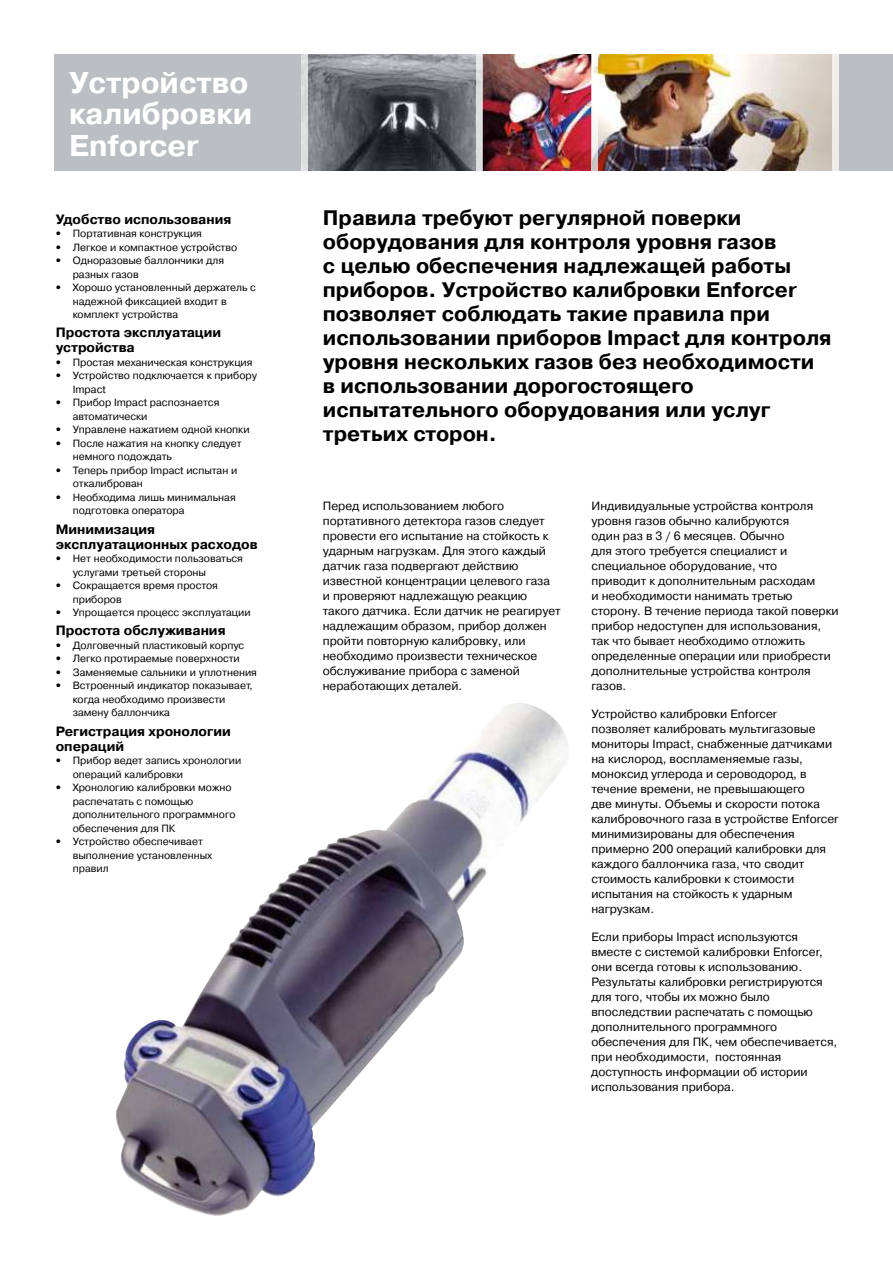
<style>
.page{position:relative;width:893px;height:1263px;background:#fff}
.page>*{position:absolute;margin:0;border:0;box-sizing:border-box;transform-origin:0 0}
.t1{font:30px/31.5px "Pragmatica Bold OR";color:#fff}
.t2{font:21px/24px "Pragmatica Bold OR";color:#000}
.t3{font:13.5px/15px "Pragmatica Bold OR";color:#000}
.t4{font:12px/15px "Pragmatica Book OR";color:#000}
.t5{font:10.5px/13.5px "Pragmatica Book OR";color:#000}
.s1{font-family:"Helvetica Neue LT"}
</style>
<div class="page">
<div style="left:54px;top:54px;width:839px;height:116px;background:#bbbfc3"></div>
<img style="left:308px;top:54px;width:168px;height:116px">
<img style="left:598px;top:54px;width:234px;height:116px">
<img style="left:483px;top:54px;width:108px;height:116px">
<div style="left:832px;top:52px;width:7px;height:120px;background:#eeece9"></div>
<svg style="left:476px;top:54px;width:7px;height:117px"></svg>
<svg style="left:591px;top:54px;width:7px;height:117px"></svg>
<div style="left:301px;top:52px;width:7px;height:123px;background:#dcddde"></div>
<img style="left:116px;top:703px;width:452px;height:513px">
<h1 class="t1" style="left:69px;top:67px;width:184px">Устройство калибровки<br>Enforcer</h1>
<p class="t3" style="left:56px;top:212px;width:177px">Удобство использования</p>
<p class="t5" style="left:56px;top:227px;width:148px"><span class="s1">•</span> Портативная конструкция</p>
<p class="t5" style="left:56px;top:240px;width:183px"><span class="s1">•</span> Легкое и компактное устройство</p>
<p class="t5" style="left:73px;top:254px;width:153px;text-indent:-17px"><span class="s1">•</span> Одноразовые баллончики для разных газов</p>
<p class="t5" style="left:73px;top:281px;width:185px;text-indent:-17px"><span class="s1">•</span> Хорошо установленный держатель с надежной фиксацией входит в комплект устройства</p>
<p class="t3" style="left:56px;top:325px;width:167px">Простота эксплуатации устройства</p>
<p class="t5" style="left:56px;top:356px;width:198px"><span class="s1">•</span> Простая механическая конструкция</p>
<p class="t5" style="left:73px;top:369px;width:186px;text-indent:-17px"><span class="s1">•</span> Устройство подключается к прибору<br>Impact</p>
<p class="t5" style="left:73px;top:396px;width:148px;text-indent:-17px"><span class="s1">•</span> Прибор Impact распознается автоматически</p>
<p class="t5" style="left:56px;top:423px;width:195px"><span class="s1">•</span> Управлене нажатием одной кнопки</p>
<p class="t5" style="left:73px;top:437px;width:171px;text-indent:-17px"><span class="s1">•</span> После нажатия на кнопку следует немного подождать</p>
<p class="t5" style="left:73px;top:464px;width:166px;text-indent:-17px"><span class="s1">•</span> Теперь прибор Impact испытан и откалиброван</p>
<p class="t5" style="left:73px;top:491px;width:164px;text-indent:-17px"><span class="s1">•</span> Необходима лишь минимальная подготовка оператора</p>
<p class="t3" style="left:56px;top:522px;width:203px">Минимизация эксплуатационных расходов</p>
<p class="t5" style="left:73px;top:552px;width:172px;text-indent:-17px"><span class="s1">•</span> Нет необходимости пользоваться услугами третьей стороны</p>
<p class="t5" style="left:73px;top:579px;width:147px;text-indent:-17px"><span class="s1">•</span> Сокращается время простоя приборов</p>
<p class="t5" style="left:56px;top:606px;width:196px"><span class="s1">•</span> Упрощается процесс эксплуатации</p>
<p class="t3" style="left:56px;top:623px;width:171px">Простота обслуживания</p>
<p class="t5" style="left:56px;top:639px;width:190px"><span class="s1">•</span> Долговечный пластиковый корпус</p>
<p class="t5" style="left:56px;top:652px;width:186px"><span class="s1">•</span> Легко протираемые поверхности</p>
<p class="t5" style="left:56px;top:666px;width:203px"><span class="s1">•</span> Заменяемые сальники и уплотнения</p>
<p class="t5" style="left:73px;top:679px;width:182px;text-indent:-17px"><span class="s1">•</span> Встроенный индикатор показывает, когда необходимо произвести замену баллончика</p>
<p class="t3" style="left:56px;top:724px;width:177px">Регистрация хронологии операций</p>
<p class="t5" style="left:73px;top:754px;width:170px;text-indent:-17px"><span class="s1">•</span> Прибор ведет запись хронологии операций калибровки</p>
<p class="t5" style="left:73px;top:781px;width:164px;text-indent:-17px"><span class="s1">•</span> Хронологию калибровки можно распечатать с помощью дополнительного программного обеспечения для ПК</p>
<p class="t5" style="left:73px;top:835px;width:141px;text-indent:-17px"><span class="s1">•</span> Устройство обеспечивает выполнение установленных правил</p>
<p class="t2" style="left:323px;top:206px;width:510px">Правила требуют регулярной поверки оборудования для контроля уровня газов<br>с целью обеспечения надлежащей работы приборов. Устройство калибровки Enforcer позволяет соблюдать такие правила при использовании приборов Impact для контроля уровня нескольких газов без необходимости в использовании дорогостоящего испытательного оборудования или услуг третьих сторон.</p>
<p class="t4" style="left:323px;top:498px;width:240px">Перед использованием любого портативного детектора газов следует провести его испытание на стойкость к ударным нагрузкам. Для этого каждый датчик газа подвергают действию известной концентрации целевого газа<br>и проверяют надлежащую реакцию такого датчика. Если датчик не реагирует надлежащим образом, прибор должен пройти повторную калибровку, или необходимо произвести техническое обслуживание прибора с заменой неработающих деталей.</p>
<p class="t4" style="left:591px;top:498px;width:249px">Индивидуальные устройства контроля уровня газов обычно калибруются<br>один раз в 3 / 6 месяцев. Обычно<br>для этого требуется специалист и специальное оборудование, что<br>приводит к дополнительным расходам<br>и необходимости нанимать третью сторону. В течение периода такой поверки прибор недоступен для использования, так что бывает необходимо отложить определенные операции или приобрести дополнительные устройства контроля газов.</p>
<p class="t4" style="left:591px;top:706px;width:249px">Устройство калибровки Enforcer позволяет калибровать мультигазовые мониторы Impact, снабженные датчиками на кислород, воспламеняемые газы, моноксид углерода и сероводород, в течение времени, не превышающего<br>две минуты. Объемы и скорости потока калибровочного газа в устройстве Enforcer минимизированы для обеспечения примерно 200 операций калибровки для каждого баллончика газа, что сводит стоимость калибровки к стоимости испытания на стойкость к ударным нагрузкам.</p>
<p class="t4" style="left:591px;top:929px;width:247px">Если приборы Impact используются вместе с системой калибровки Enforcer, они всегда готовы к использованию.<br>Результаты калибровки регистрируются для того, чтобы их можно было впоследствии распечатать с помощью дополнительного программного обеспечения для ПК, чем обеспечивается, при необходимости, постоянная доступность информации об истории использования прибора.</p>
</div>
